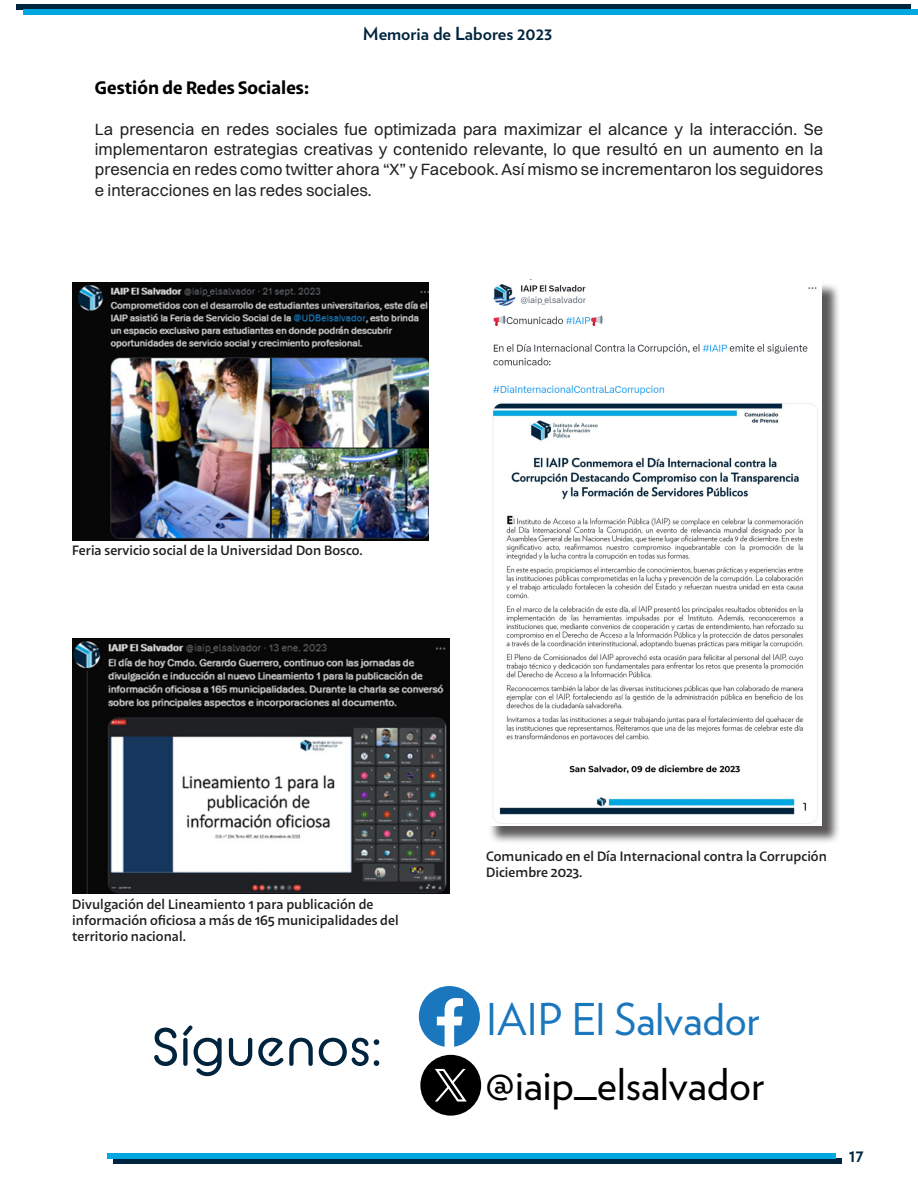
<style>
.page{position:relative;width:918px;height:1188px;background:#fff}
.page>*{position:absolute;margin:0;border:0;box-sizing:border-box;transform-origin:0 0}
.t1{font:53.4px "BC Alphapipe RB";color:#00243d}
.t2{font:43.8px "Verlag";color:#000001}
.t3{font:43.8px "Verlag";color:#1b77bd}
.t4{font:700 18px "Plein";color:#000001}
.t5{font:700 18px "Verlag";color:#00243d}
.t6{font:16.5px/19.8px "Switzer";color:#231f20;text-align:justify}
.t7{font:500 13.5px/16.2px "Plein";color:#231f20}
</style>
<div class="page">
<div style="left:113px;top:1158px;width:728px;height:6px;background:#00243d"></div>
<div style="left:16px;top:4px;width:894px;height:6px;background:#00243d"></div>
<div style="left:107px;top:1153px;width:728px;height:5px;background:#00a7e1"></div>
<div style="left:23px;top:10px;width:895px;height:5px;background:#00a7e1"></div>
<img style="left:73px;top:282px;width:356px;height:259px">
<img style="left:72px;top:639px;width:377px;height:254px">
<div style="left:488px;top:282px;width:353px;height:562px;background:#231f20;opacity:.75"></div>
<img style="left:488px;top:282px;width:334px;height:544px">
<svg style="left:419px;top:986px;width:61px;height:61px"></svg>
<div style="left:420px;top:1055px;width:61px;height:61px;background:#000001;border-radius:30px"></div>
<svg style="left:435px;top:1069px;width:32px;height:33px"></svg>
<p class="t5" style="left:363px;top:19px;width:191px">Memoria de Labores 2023</p>
<p class="t4" style="left:95px;top:76px;width:216px">Gestión de Redes Sociales:</p>
<p class="t6" style="left:95px;top:119px;width:730px">La presencia en redes sociales fue optimizada para maximizar el alcance y la interacción. Se implementaron estrategias creativas y contenido relevante, lo que resultó en un aumento en la presencia en redes como twitter ahora “X” y Facebook. Así mismo se incrementaron los seguidores</p>
<p class="t6" style="left:95px;top:181px;width:278px">e interacciones en las redes sociales.</p>
<p class="t7" style="left:72px;top:542px;width:292px">Feria servicio social de la Universidad Don Bosco.</p>
<p class="t7" style="left:72px;top:896px;width:328px">Divulgación del Lineamiento 1 para publicación de información oficiosa a más de 165 municipalidades del territorio nacional.</p>
<h1 class="t1" style="left:152px;top:1013px;width:231px">Síguenos:</h1>
<p class="t7" style="left:486px;top:847px;width:342px">Comunicado en el Día Internacional contra la Corrupción<br>Diciembre 2023.</p>
<h2 class="t3" style="left:486px;top:986px;width:275px">IAIP El Salvador</h2>
<h2 class="t2" style="left:485px;top:1051px;width:281px">@iaip_elsalvador</h2>
<p class="t5" style="left:849px;top:1141px;width:17px">17</p>
</div>
